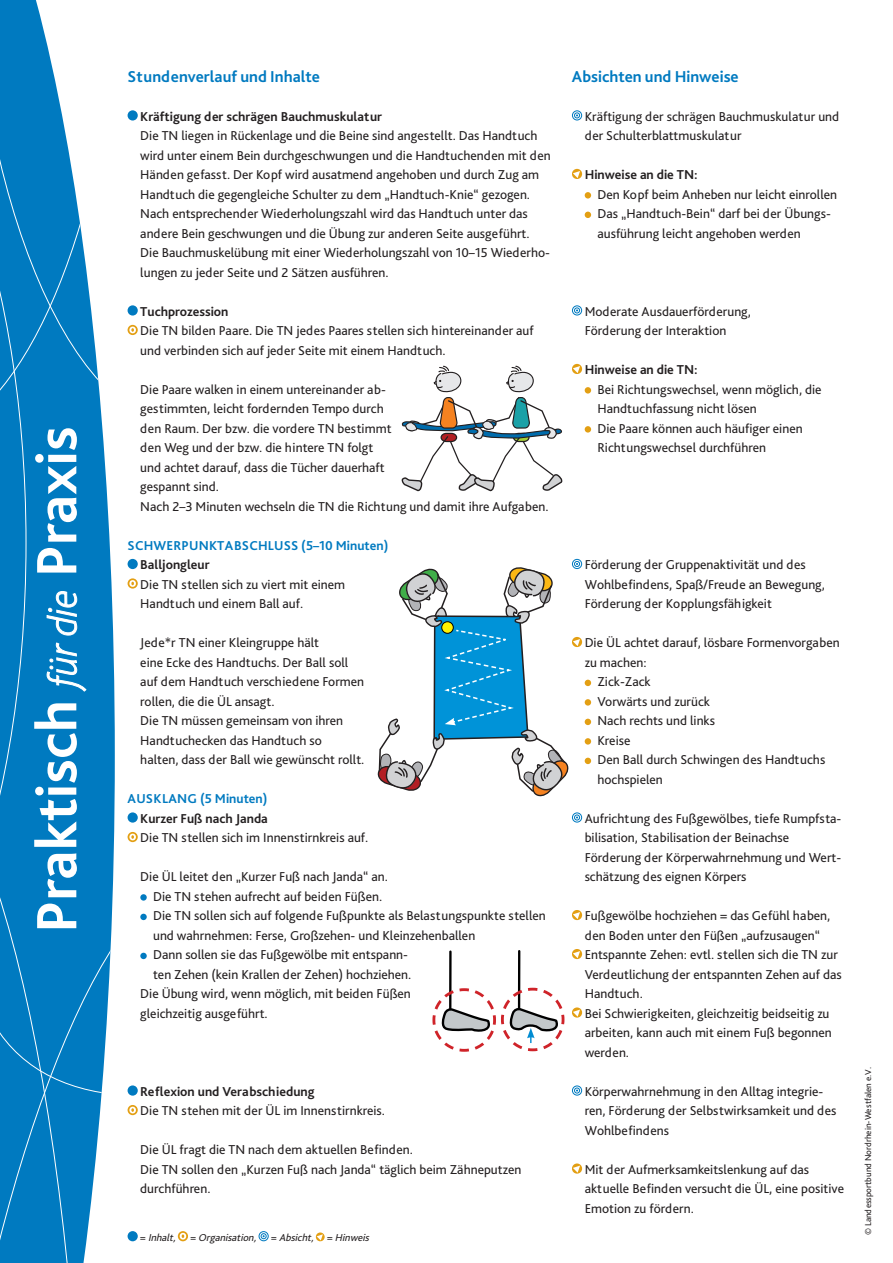
<style>
.page{position:relative;width:893px;height:1263px;background:#fff}
.page>*{position:absolute;margin:0;border:0;box-sizing:border-box;transform-origin:0 0}
.t1{font:700 16.5px "Bliss Pro";color:#007ac0}
.t2{font:13.5px/19.5px "Bliss Pro";color:#231f20}
.t3{font:700 13.5px "Bliss Pro";color:#231f20}
.t4{font:700 13.5px "Bliss Pro";letter-spacing:.015em;color:#007ac0}
.t5{font:italic 10.5px "Bliss Pro";color:#231f20}
.t6{font:9px "Bliss Pro";color:#231f20}
.s1{font-style:normal}
</style>
<div class="page">
<svg style="left:572px;top:110px;width:10px;height:11px"></svg>
<svg style="left:572px;top:168px;width:11px;height:11px"></svg>
<div style="left:585px;top:192px;width:6px;height:7px;background:#e39f13;border-radius:50%"></div>
<svg style="left:585px;top:212px;width:6px;height:6px"></svg>
<svg style="left:572px;top:305px;width:10px;height:11px"></svg>
<div style="left:585px;top:387px;width:6px;height:7px;background:#e39f13;border-radius:50%"></div>
<div style="left:585px;top:426px;width:6px;height:7px;background:#e39f13;border-radius:50%"></div>
<svg style="left:572px;top:812px;width:10px;height:11px"></svg>
<svg style="left:572px;top:910px;width:11px;height:11px"></svg>
<svg style="left:572px;top:949px;width:11px;height:11px"></svg>
<svg style="left:572px;top:1085px;width:10px;height:11px"></svg>
<svg style="left:572px;top:1163px;width:11px;height:11px"></svg>
<div style="left:128px;top:110px;width:10px;height:11px;background:#007ac0;border-radius:50%"></div>
<div style="left:128px;top:305px;width:10px;height:11px;background:#007ac0;border-radius:50%"></div>
<svg style="left:128px;top:325px;width:10px;height:10px"></svg>
<svg style="left:129px;top:327px;width:7px;height:6px"></svg>
<div style="left:128px;top:559px;width:10px;height:10px;background:#007ac0;border-radius:50%"></div>
<svg style="left:128px;top:578px;width:10px;height:11px"></svg>
<svg style="left:129px;top:580px;width:7px;height:7px"></svg>
<div style="left:128px;top:812px;width:10px;height:11px;background:#007ac0;border-radius:50%"></div>
<svg style="left:128px;top:832px;width:10px;height:10px"></svg>
<svg style="left:129px;top:834px;width:7px;height:6px"></svg>
<svg style="left:140px;top:894px;width:7px;height:7px"></svg>
<div style="left:140px;top:914px;width:7px;height:6px;background:#007ac0;border-radius:50%"></div>
<div style="left:140px;top:953px;width:7px;height:6px;background:#007ac0;border-radius:50%"></div>
<div style="left:128px;top:1085px;width:10px;height:11px;background:#007ac0;border-radius:50%"></div>
<svg style="left:128px;top:1105px;width:10px;height:10px"></svg>
<svg style="left:129px;top:1107px;width:7px;height:6px"></svg>
<div style="left:128px;top:1231px;width:10px;height:10px;background:#007ac0;border-radius:50%"></div>
<svg style="left:178px;top:1231px;width:10px;height:10px"></svg>
<svg style="left:180px;top:1233px;width:6px;height:6px"></svg>
<svg style="left:259px;top:1231px;width:10px;height:10px"></svg>
<svg style="left:315px;top:1232px;width:10px;height:10px"></svg>
<svg style="left:0;top:0;width:41px;height:18px"></svg>
<svg style="left:86px;top:1096px;width:16px;height:148px"></svg>
<div style="left:0;top:1096px;width:86px;height:167px;background:#007ac0"></div>
<svg style="left:0;top:18px;width:115px;height:1078px"></svg>
<hr style="left:449px;top:951px;width:3px;height:61px;background:#000">
<svg style="left:377px;top:559px;width:214px;height:238px"></svg>
<hr style="left:518px;top:951px;width:2px;height:60px;background:#000">
<svg style="left:432px;top:986px;width:151px;height:66px"></svg>
<svg style="left:401px;top:363px;width:182px;height:129px"></svg>
<p class="t1" style="left:128px;top:66px;width:194px">Stundenverlauf und Inhalte</p>
<p class="t1" style="left:572px;top:66px;width:168px">Absichten und Hinweise</p>
<p class="t2" style="left:585px;top:106px;width:256px">Kräftigung der schrägen Bauchmuskulatur und der Schulterblattmuskulatur</p>
<p class="t3" style="left:585px;top:166px;width:115px">Hinweise an die TN:</p>
<p class="t2" style="left:597px;top:184px;width:241px">Den Kopf beim Anheben nur leicht einrollen<br>Das „Handtuch-Bein“ darf bei der Übungs&shy;ausführung leicht angehoben werden</p>
<p class="t3" style="left:140px;top:108px;width:243px">Kräftigung der schrägen Bauchmuskulatur</p>
<p class="t2" style="left:140px;top:125px;width:412px">Die TN liegen in Rückenlage und die Beine sind angestellt. Das Handtuch wird unter einem Bein durchgeschwungen und die Handtuchenden mit den Händen gefasst. Der Kopf wird ausatmend angehoben und durch Zug am Handtuch die gegengleiche Schulter zu dem „Handtuch-Knie“ gezogen.<br>Nach entsprechender Wiederholungszahl wird das Handtuch unter das andere Bein geschwungen und die Übung zur anderen Seite ausgeführt.<br>Die Bauchmuskelübung mit einer Wiederholungszahl von 10–15 Wiederho&shy;lungen zu jeder Seite und 2 Sätzen ausführen.</p>
<p class="t3" style="left:140px;top:303px;width:90px">Tuchprozession</p>
<p class="t2" style="left:140px;top:320px;width:395px">Die TN bilden Paare. Die TN jedes Paares stellen sich hintereinander auf und verbinden sich auf jeder Seite mit einem Handtuch.</p>
<p class="t2" style="left:140px;top:379px;width:410px">Die Paare walken in einem untereinander ab-<br>gestimmten, leicht fordernden Tempo durch<br>den Raum. Der bzw. die vordere TN bestimmt<br>den Weg und der bzw. die hintere TN folgt<br>und achtet darauf, dass die Tücher dauerhaft<br>gespannt sind.<br>Nach 2–3 Minuten wechseln die TN die Richtung und damit ihre Aufgaben.</p>
<p class="t4" style="left:128px;top:537px;width:262px">SCHWERPUNKTABSCHLUSS (5–10 Minuten)</p>
<p class="t3" style="left:140px;top:556px;width:71px">Balljongleur</p>
<p class="t2" style="left:140px;top:574px;width:206px">Die TN stellen sich zu viert mit einem<br>Handtuch und einem Ball auf.</p>
<p class="t2" style="left:140px;top:632px;width:226px">Jede*r TN einer Kleingruppe hält<br>eine Ecke des Handtuchs. Der Ball soll auf dem Handtuch verschiedene Formen rollen, die die ÜL ansagt.<br>Die TN müssen gemeinsam von ihren Handtuchecken das Handtuch so<br>halten, dass der Ball wie gewünscht rollt.</p>
<p class="t4" style="left:128px;top:790px;width:141px">AUSKLANG (5 Minuten)</p>
<p class="t3" style="left:140px;top:810px;width:129px">Kurzer Fuß nach Janda</p>
<p class="t2" style="left:140px;top:827px;width:230px">Die TN stellen sich im Innenstirnkreis auf.</p>
<p class="t2" style="left:140px;top:866px;width:249px">Die ÜL leitet den „Kurzer Fuß nach Janda“ an.</p>
<p class="t2" style="left:153px;top:886px;width:231px">Die TN stehen aufrecht auf beiden Füßen.</p>
<p class="t2" style="left:153px;top:905px;width:394px">Die TN sollen sich auf folgende Fußpunkte als Belastungspunkte stellen</p>
<p class="t2" style="left:153px;top:925px;width:324px">und wahrnehmen: Ferse, Großzehen- und Kleinzehenballen</p>
<p class="t2" style="left:153px;top:944px;width:257px">Dann sollen sie das Fußgewölbe mit entspann-</p>
<p class="t2" style="left:153px;top:964px;width:260px">ten Zehen (kein Krallen der Zehen) hochziehen.</p>
<p class="t2" style="left:140px;top:983px;width:272px">Die Übung wird, wenn möglich, mit beiden Füßen</p>
<p class="t2" style="left:140px;top:1003px;width:129px">gleichzeitig ausgeführt.</p>
<p class="t2" style="left:585px;top:301px;width:168px">Moderate Ausdauerförderung,<br>Förderung der Interaktion</p>
<p class="t3" style="left:585px;top:361px;width:115px">Hinweise an die TN:</p>
<p class="t2" style="left:597px;top:379px;width:226px">Bei Richtungswechsel, wenn möglich, die Handtuchfassung nicht lösen<br>Die Paare können auch häufiger einen Richtungswechsel durchführen</p>
<p class="t2" style="left:585px;top:554px;width:242px">Förderung der Gruppenaktivität und des<br>Wohlbefindens, Spaß/Freude an Bewegung,<br>Förderung der Kopplungsfähigkeit</p>
<p class="t2" style="left:585px;top:632px;width:257px">Die ÜL achtet darauf, lösbare Formenvorgaben</p>
<p class="t2" style="left:585px;top:652px;width:63px">zu machen:</p>
<p class="t2" style="left:597px;top:671px;width:55px">Zick-Zack</p>
<p class="t2" style="left:597px;top:691px;width:114px">Vorwärts und zurück</p>
<p class="t2" style="left:597px;top:710px;width:119px">Nach rechts und links</p>
<p class="t2" style="left:597px;top:730px;width:34px">Kreise</p>
<p class="t2" style="left:597px;top:749px;width:229px">Den Ball durch Schwingen des Handtuchs</p>
<p class="t2" style="left:597px;top:769px;width:67px">hochspielen</p>
<p class="t2" style="left:585px;top:808px;width:258px">Aufrichtung des Fußgewölbes, tiefe Rumpfsta&shy;bilisation, Stabilisation der Beinachse Förderung der Körperwahrnehmung und Wert&shy;schätzung des eignen Körpers</p>
<p class="t2" style="left:585px;top:905px;width:259px">Fußgewölbe hochziehen = das Gefühl haben, den Boden unter den Füßen „aufzusaugen“ Entspannte Zehen: evtl. stellen sich die TN zur Verdeutlichung der entspannten Zehen auf das Handtuch.<br>Bei Schwierigkeiten, gleichzeitig beidseitig zu arbeiten, kann auch mit einem Fuß begonnen werden.</p>
<p class="t2" style="left:585px;top:1081px;width:253px">Körperwahrnehmung in den Alltag integrie&shy;ren, Förderung der Selbstwirksamkeit und des<br>Wohlbefindens</p>
<p class="t2" style="left:585px;top:1159px;width:261px">Mit der Aufmerksamkeitslenkung auf das aktuelle Befinden versucht die ÜL, eine positive<br>Emotion zu fördern.</p>
<p class="t3" style="left:140px;top:1083px;width:176px">Reflexion und Verabschiedung</p>
<p class="t2" style="left:140px;top:1100px;width:246px">Die TN stehen mit der ÜL im Innenstirnkreis.</p>
<p class="t2" style="left:140px;top:1139px;width:382px">Die ÜL fragt die TN nach dem aktuellen Befinden.<br>Die TN sollen den „Kurzen Fuß nach Janda“ täglich beim Zähneputzen durchführen.</p>
<p class="t5" style="left:140px;top:1231px;width:233px"><span class="s1">=</span> Inhalt, <span class="s1">=</span> Organisation, <span class="s1">=</span> Absicht, <span class="s1">=</span> Hinweis</p>
<p class="t6" style="left:863px;top:1235px;width:170px;rotate:-90deg">© Landessportbund Nordrhein-Westfalen e.V.</p>
</div>
